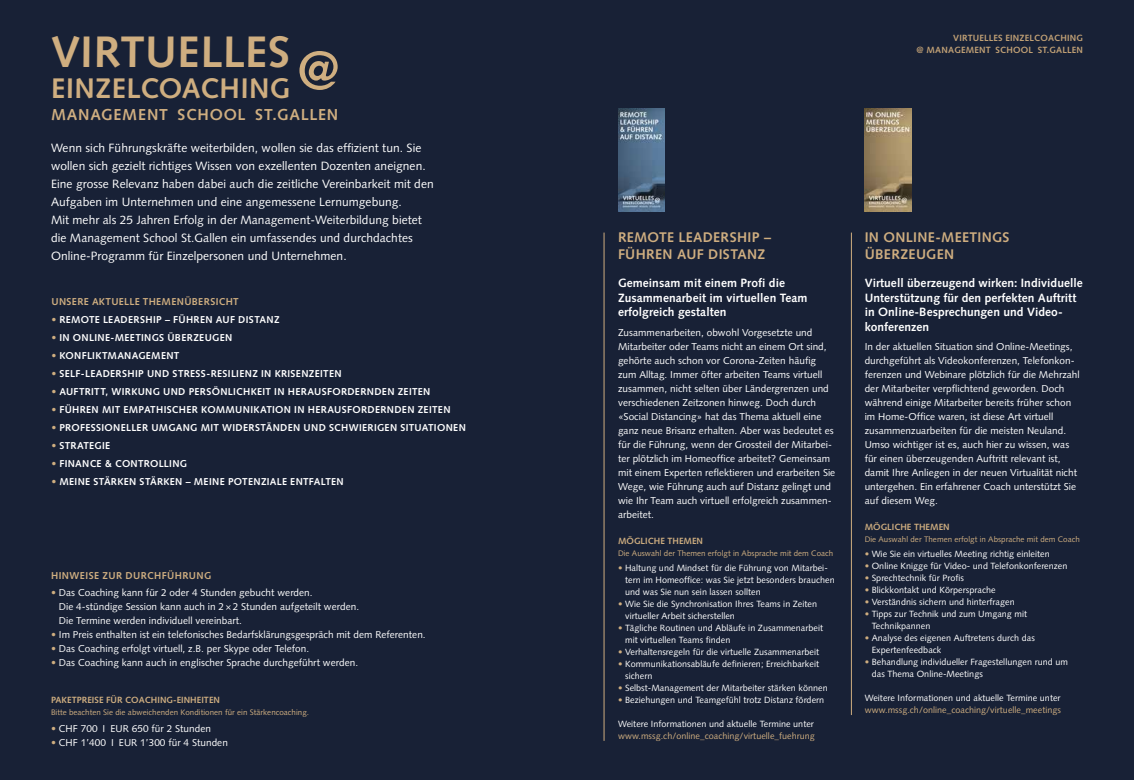
<style>
.page{position:relative;width:1134px;height:780px;background:#fff}
.page>*{position:absolute;margin:0;border:0;box-sizing:border-box;transform-origin:0 0}
.t1{font:700 44px "Syntax LT Std";letter-spacing:.005em;color:#cfae80}
.t2{font:700 28.3px "Syntax LT Std";letter-spacing:.015em;color:#cfae80}
.t3{font:700 15.9px "Syntax LT Std";letter-spacing:.05em;color:#cfae80}
.t4{font:700 14px/16.9px "Syntax LT Std";letter-spacing:.025em;color:#cfae80}
.t5{font:12px/18px "Syntax LT Std";letter-spacing:.005em;color:#fff}
.t6{font:700 12px/14.5px "Syntax LT Std";letter-spacing:.005em;color:#fff}
.t7{font:10px/14px "Syntax LT Std";letter-spacing:.005em;color:#fff}
.t8{font:700 10px "Syntax LT Std";letter-spacing:.03em;color:#fff}
.t9{font:700 10px "Syntax LT Std";letter-spacing:.035em;color:#cfae80}
.t10{font:9px/12px "Syntax LT Std";letter-spacing:.005em;color:#fff}
.t11{font:9px "Syntax LT Std";letter-spacing:.005em;color:#cfae80}
.t12{font:700 9px "Syntax LT Std";letter-spacing:.005em;color:#cfae80}
.t13{font:700 9px/12px "Syntax LT Std";letter-spacing:.02em;color:#c3a276;text-align:right}
.t14{font:8px "Syntax LT Std";letter-spacing:.005em;color:#cfae80}
.s1{font-weight:400;color:#cfae80}
.s2{color:#cfae80}
</style>
<div class="page">
<div style="left:567px;top:0;width:567px;height:780px;background:#182136"></div>
<div style="left:0;top:0;width:567px;height:780px;background:#182136"></div>
<img style="left:618px;top:109px;width:47px;height:103px">
<img style="left:865px;top:108px;width:46px;height:103px">
<hr style="left:851px;top:232px;width:1px;height:483px;background:#cfae80">
<hr style="left:604px;top:232px;width:1px;height:508px;background:#cfae80">
<h1 class="t1" style="left:51px;top:27px;width:241px">VIRTUELLES</h1>
<h2 class="t2" style="left:51px;top:71px;width:291px">EINZELCOACHING <sup>@</sup></h2>
<h3 class="t3" style="left:51px;top:106px;width:289px">MANAGEMENT SCHOOL ST.GALLEN</h3>
<p class="t5" style="left:51px;top:139px;width:384px">Wenn sich Führungskräfte weiterbilden, wollen sie das effizient tun. Sie wollen sich gezielt richtiges Wissen von exzellenten Dozenten aneignen.<br>Eine grosse Relevanz haben dabei auch die zeitliche Vereinbarkeit mit den Aufgaben im Unternehmen und eine angemessene Lernumgebung.<br>Mit mehr als 25 Jahren Erfolg in der Management-Weiterbildung bietet die Management School St.Gallen ein umfassendes und durchdachtes Online-Programm für Einzelpersonen und Unternehmen.</p>
<p class="t9" style="left:51px;top:296px;width:189px">UNSERE AKTUELLE THEMENÜBERSICHT</p>
<p class="t8" style="left:51px;top:314px;width:230px"><span class="s1">•</span> REMOTE LEADERSHIP – FÜHREN AUF DISTANZ</p>
<p class="t8" style="left:51px;top:332px;width:182px"><span class="s1">•</span> IN ONLINE-MEETINGS ÜBERZEUGEN</p>
<p class="t8" style="left:51px;top:350px;width:129px"><span class="s1">•</span> KONFLIKTMANAGEMENT</p>
<p class="t8" style="left:51px;top:368px;width:292px"><span class="s1">•</span> SELF-LEADERSHIP UND STRESS-RESILIENZ IN KRISENZEITEN</p>
<p class="t8" style="left:51px;top:386px;width:380px"><span class="s1">•</span> AUFTRITT, WIRKUNG UND PERSÖNLICHKEIT IN HERAUSFORDERNDEN ZEITEN</p>
<p class="t8" style="left:51px;top:404px;width:401px"><span class="s1">•</span> FÜHREN MIT EMPATHISCHER KOMMUNIKATION IN HERAUSFORDERNDEN ZEITEN</p>
<p class="t8" style="left:51px;top:422px;width:416px"><span class="s1">•</span> PROFESSIONELLER UMGANG MIT WIDERSTÄNDEN UND SCHWIERIGEN SITUATIONEN</p>
<p class="t8" style="left:51px;top:440px;width:60px"><span class="s1">•</span> STRATEGIE</p>
<p class="t8" style="left:51px;top:458px;width:137px"><span class="s1">•</span> FINANCE &amp; CONTROLLING</p>
<p class="t8" style="left:51px;top:476px;width:294px"><span class="s1">•</span> MEINE STÄRKEN STÄRKEN – MEINE POTENZIALE ENTFALTEN</p>
<p class="t9" style="left:51px;top:569px;width:162px">HINWEISE ZUR DURCHFÜHRUNG</p>
<p class="t7" style="left:59px;top:585px;width:302px;text-indent:-8px"><span class="s2">•</span> Das Coaching kann für 2 oder 4 Stunden gebucht werden.<br>Die 4-stündige Session kann auch in 2×2 Stunden aufgeteilt werden.<br>Die Termine werden individuell vereinbart.</p>
<p class="t7" style="left:51px;top:627px;width:376px"><span class="s2">•</span> Im Preis enthalten ist ein telefonisches Bedarfsklärungsgespräch mit dem Referenten.</p>
<p class="t7" style="left:51px;top:641px;width:260px"><span class="s2">•</span> Das Coaching erfolgt virtuell, z.B. per Skype oder Telefon.</p>
<p class="t7" style="left:51px;top:655px;width:309px"><span class="s2">•</span> Das Coaching kann auch in englischer Sprache durchgeführt werden.</p>
<p class="t12" style="left:51px;top:694px;width:171px">PAKETPREISE FÜR COACHING-EINHEITEN</p>
<p class="t14" style="left:51px;top:707px;width:259px">Bitte beachten Sie die abweichenden Konditionen für ein Stärkencoaching.</p>
<p class="t7" style="left:51px;top:721px;width:161px"><span class="s2">•</span> CHF 700 I EUR 650 für 2 Stunden</p>
<p class="t7" style="left:51px;top:735px;width:178px"><span class="s2">•</span> CHF 1’400 I EUR 1’300 für 4 Stunden</p>
<p class="t13" style="left:916px;top:32px;width:168px">VIRTUELLES EINZELCOACHING<br>@ MANAGEMENT SCHOOL ST.GALLEN</p>
<h3 class="t4" style="left:618px;top:228px;width:155px">REMOTE LEADERSHIP –<br>FÜHREN AUF DISTANZ</h3>
<p class="t6" style="left:618px;top:276px;width:191px">Gemeinsam mit einem Profi die<br>Zusammenarbeit im virtuellen Team erfolgreich gestalten</p>
<p class="t7" style="left:618px;top:325px;width:219px">Zusammenarbeiten, obwohl Vorgesetzte und Mitarbeiter oder Teams nicht an einem Ort sind, gehörte auch schon vor Corona-Zeiten häufig zum Alltag. Immer öfter arbeiten Teams virtuell zusammen, nicht selten über Ländergrenzen und verschiedenen Zeitzonen hinweg. Doch durch «Social Distancing» hat das Thema aktuell eine ganz neue Brisanz erhalten. Aber was bedeutet es für die Führung, wenn der Grossteil der Mitarbei&shy;ter plötzlich im Homeoffice arbeitet? Gemeinsam mit einem Experten reflektieren und erarbeiten Sie Wege, wie Führung auch auf Distanz gelingt und wie Ihr Team auch virtuell erfolgreich zusammen&shy;arbeitet.</p>
<p class="t12" style="left:618px;top:535px;width:87px">MÖGLICHE THEMEN</p>
<p class="t14" style="left:618px;top:548px;width:217px">Die Auswahl der Themen erfolgt in Absprache mit dem Coach</p>
<p class="t10" style="left:625px;top:561px;width:211px;text-indent:-7px"><span class="s2">•</span> Haltung und Mindset für die Führung von Mitarbei&shy;tern im Homeoffice: was Sie jetzt besonders brauchen und was Sie nun sein lassen sollten</p>
<p class="t10" style="left:625px;top:597px;width:194px;text-indent:-7px"><span class="s2">•</span> Wie Sie die Synchronisation Ihres Teams in Zeiten virtueller Arbeit sicherstellen</p>
<p class="t10" style="left:625px;top:621px;width:199px;text-indent:-7px"><span class="s2">•</span> Tägliche Routinen und Abläufe in Zusammenarbeit mit virtuellen Teams finden</p>
<p class="t10" style="left:618px;top:645px;width:203px"><span class="s2">•</span> Verhaltensregeln für die virtuelle Zusammenarbeit</p>
<p class="t10" style="left:625px;top:657px;width:195px;text-indent:-7px"><span class="s2">•</span> Kommunikationsabläufe definieren; Erreichbarkeit sichern</p>
<p class="t10" style="left:618px;top:681px;width:211px"><span class="s2">•</span> Selbst-Management der Mitarbeiter stärken können</p>
<p class="t10" style="left:618px;top:693px;width:208px"><span class="s2">•</span> Beziehungen und Teamgefühl trotz Distanz fördern</p>
<p class="t10" style="left:618px;top:717px;width:197px">Weitere Informationen und aktuelle Termine unter</p>
<p class="t11" style="left:618px;top:730px;width:198px">www.mssg.ch/online_coaching/virtuelle_fuehrung</p>
<h3 class="t4" style="left:865px;top:228px;width:146px">IN ONLINE-MEETINGS<br>ÜBERZEUGEN</h3>
<p class="t6" style="left:865px;top:276px;width:220px">Virtuell überzeugend wirken: Individuelle Unterstützung für den perfekten Auftritt in Online-Besprechungen und Video&shy;konferenzen</p>
<p class="t7" style="left:865px;top:340px;width:217px">In der aktuellen Situation sind Online-Meetings, durchgeführt als Videokonferenzen, Telefonkon&shy;ferenzen und Webinare plötzlich für die Mehrzahl der Mitarbeiter verpflichtend geworden. Doch während einige Mitarbeiter bereits früher schon im Home-Office waren, ist diese Art virtuell zusammenzuarbeiten für die meisten Neuland.<br>Umso wichtiger ist es, auch hier zu wissen, was für einen überzeugenden Auftritt relevant ist, damit Ihre Anliegen in der neuen Virtualität nicht untergehen. Ein erfahrener Coach unterstützt Sie auf diesem Weg.</p>
<p class="t12" style="left:865px;top:522px;width:87px">MÖGLICHE THEMEN</p>
<p class="t14" style="left:865px;top:535px;width:217px">Die Auswahl der Themen erfolgt in Absprache mit dem Coach</p>
<p class="t10" style="left:865px;top:548px;width:187px"><span class="s2">•</span> Wie Sie ein virtuelles Meeting richtig einleiten</p>
<p class="t10" style="left:865px;top:560px;width:204px"><span class="s2">•</span> Online Knigge für Video- und Telefonkonferenzen</p>
<p class="t10" style="left:865px;top:572px;width:101px"><span class="s2">•</span> Sprechtechnik für Profis</p>
<p class="t10" style="left:865px;top:584px;width:132px"><span class="s2">•</span> Blickkontakt und Körpersprache</p>
<p class="t10" style="left:865px;top:596px;width:152px"><span class="s2">•</span> Verständnis sichern und hinterfragen</p>
<p class="t10" style="left:872px;top:608px;width:157px;text-indent:-7px"><span class="s2">•</span> Tipps zur Technik und zum Umgang mit<br>Technikpannen</p>
<p class="t10" style="left:872px;top:632px;width:165px;text-indent:-7px"><span class="s2">•</span> Analyse des eigenen Auftretens durch das<br>Expertenfeedback</p>
<p class="t10" style="left:872px;top:656px;width:198px;text-indent:-7px"><span class="s2">•</span> Behandlung individueller Fragestellungen rund um das Thema Online-Meetings</p>
<p class="t10" style="left:865px;top:692px;width:197px">Weitere Informationen und aktuelle Termine unter</p>
<p class="t11" style="left:865px;top:704px;width:198px">www.mssg.ch/online_coaching/virtuelle_meetings</p>
</div>
